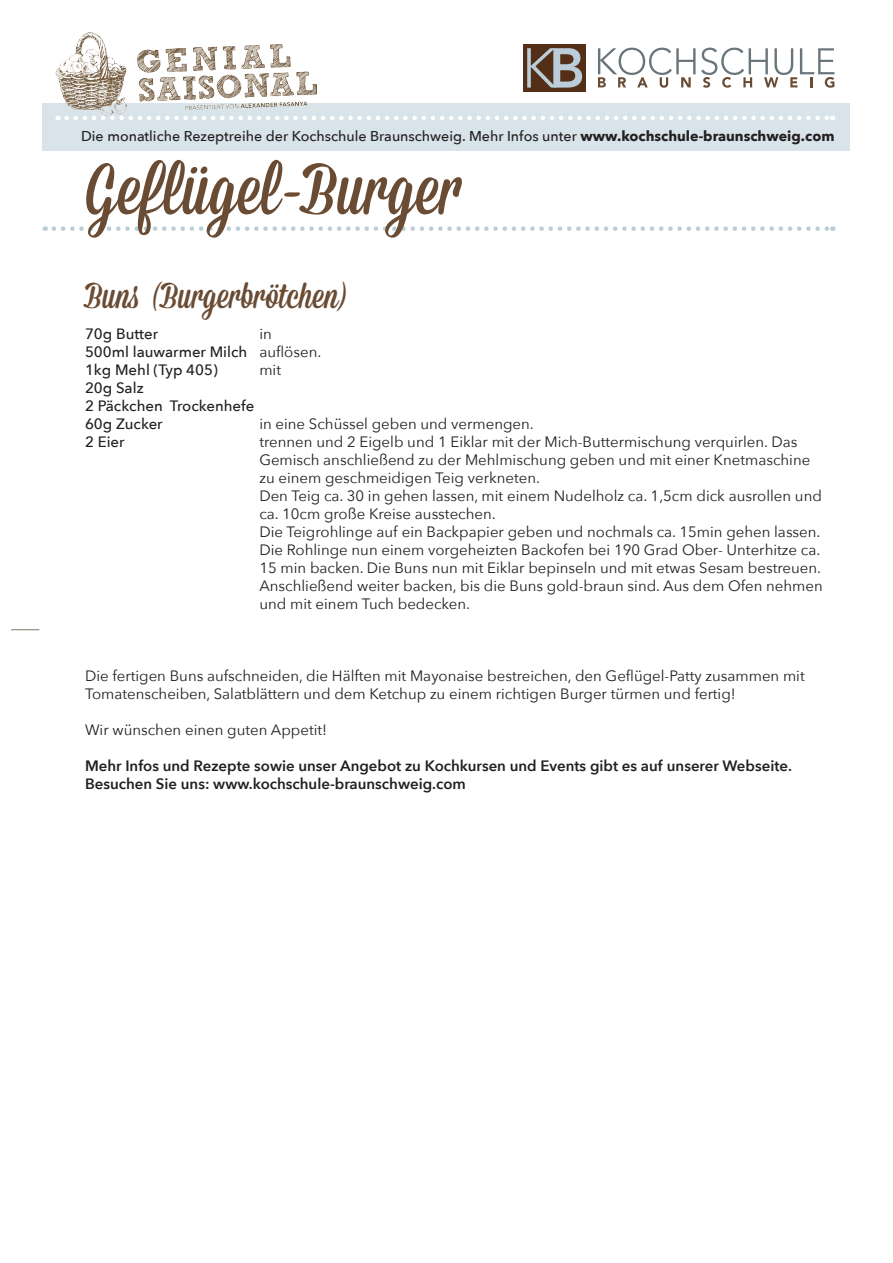
<style>
.page{position:relative;width:893px;height:1263px;background:#fff}
.page>*{position:absolute;margin:0;border:0;box-sizing:border-box;transform-origin:0 0}
.t1{font:72px "Mission Script";color:#6a4b33}
.t2{font:36px "Mission Script";color:#6a4b33}
.t3{font:15px/18px "Avenir Next";color:#231f20}
.t4{font:600 15px/18px "Avenir Next";color:#231f20}
.t5{font:500 15px "Avenir Next";color:#231f20}
.t6{font:500 14.25px "Avenir Next";color:#231f20}
.s1{font-weight:700}
.s2{font-weight:400}
</style>
<div class="page">
<svg style="left:11px;top:629px;width:28px;height:1px"></svg>
<div style="left:43px;top:103px;width:807px;height:48px;background:#d8e4ea"></div>
<div style="left:523px;top:44px;width:62px;height:48px;background:#532f18"></div>
<svg style="left:527px;top:48px;width:55px;height:40px"></svg>
<svg style="left:598px;top:48px;width:236px;height:40px"></svg>
<svg style="left:67px;top:116px;width:766px;height:4px"></svg>
<img style="left:55px;top:32px;width:262px;height:84px">
<svg style="left:54px;top:226px;width:779px;height:5px"></svg>
<p class="t6" style="left:81px;top:124px;width:755px">Die monatliche Rezeptreihe der Kochschule Braunschweig. Mehr Infos unter <span class="s1">www.kochschule-braunschweig.com</span></p>
<p class="t1" style="left:85px;top:146px;width:376px">Geflügel-Burger</p>
<p class="t2" style="left:85px;top:274px;width:263px">Buns (Burgerbrötchen)</p>
<p class="t5" style="left:85px;top:321px;width:75px">70g Butter</p>
<p class="t3" style="left:259px;top:324px;width:14px">in</p>
<p class="t5" style="left:85px;top:339px;width:238px">500ml lauwarmer Milch <span class="s2">auflösen.</span></p>
<p class="t5" style="left:85px;top:357px;width:134px">1kg Mehl (Typ 405)</p>
<p class="t3" style="left:259px;top:360px;width:23px">mit</p>
<p class="t5" style="left:85px;top:375px;width:60px">20g Salz</p>
<p class="t5" style="left:85px;top:393px;width:171px">2 Päckchen Trockenhefe</p>
<p class="t5" style="left:85px;top:411px;width:79px">60g Zucker</p>
<p class="t3" style="left:259px;top:414px;width:276px">in eine Schüssel geben und vermengen.</p>
<p class="t5" style="left:85px;top:429px;width:41px">2 Eier</p>
<p class="t3" style="left:259px;top:432px;width:552px">trennen und 2 Eigelb und 1 Eiklar mit der Mich-Buttermischung verquirlen. Das<br>Gemisch anschließend zu der Mehlmischung geben und mit einer Knetmaschine zu einem geschmeidigen Teig verkneten.</p>
<p class="t3" style="left:259px;top:486px;width:564px">Den Teig ca. 30 in gehen lassen, mit einem Nudelholz ca. 1,5cm dick ausrollen und ca. 10cm große Kreise ausstechen.</p>
<p class="t3" style="left:259px;top:522px;width:563px">Die Teigrohlinge auf ein Backpapier geben und nochmals ca. 15min gehen lassen.</p>
<p class="t3" style="left:259px;top:540px;width:565px">Die Rohlinge nun einem vorgeheizten Backofen bei 190 Grad Ober- Unterhitze ca.<br>15 min backen. Die Buns nun mit Eiklar bepinseln und mit etwas Sesam bestreuen.<br>Anschließend weiter backen, bis die Buns gold-braun sind. Aus dem Ofen nehmen und mit einem Tuch bedecken.</p>
<p class="t3" style="left:85px;top:666px;width:721px">Die fertigen Buns aufschneiden, die Hälften mit Mayonaise bestreichen, den Geflügel-Patty zusammen mit<br>Tomatenscheiben, Salatblättern und dem Ketchup zu einem richtigen Burger türmen und fertig!</p>
<p class="t3" style="left:85px;top:720px;width:244px">Wir wünschen einen guten Appetit!</p>
<p class="t4" style="left:85px;top:756px;width:708px">Mehr Infos und Rezepte sowie unser Angebot zu Kochkursen und Events gibt es auf unserer Webseite.<br>Besuchen Sie uns: www.kochschule-braunschweig.com</p>
</div>
